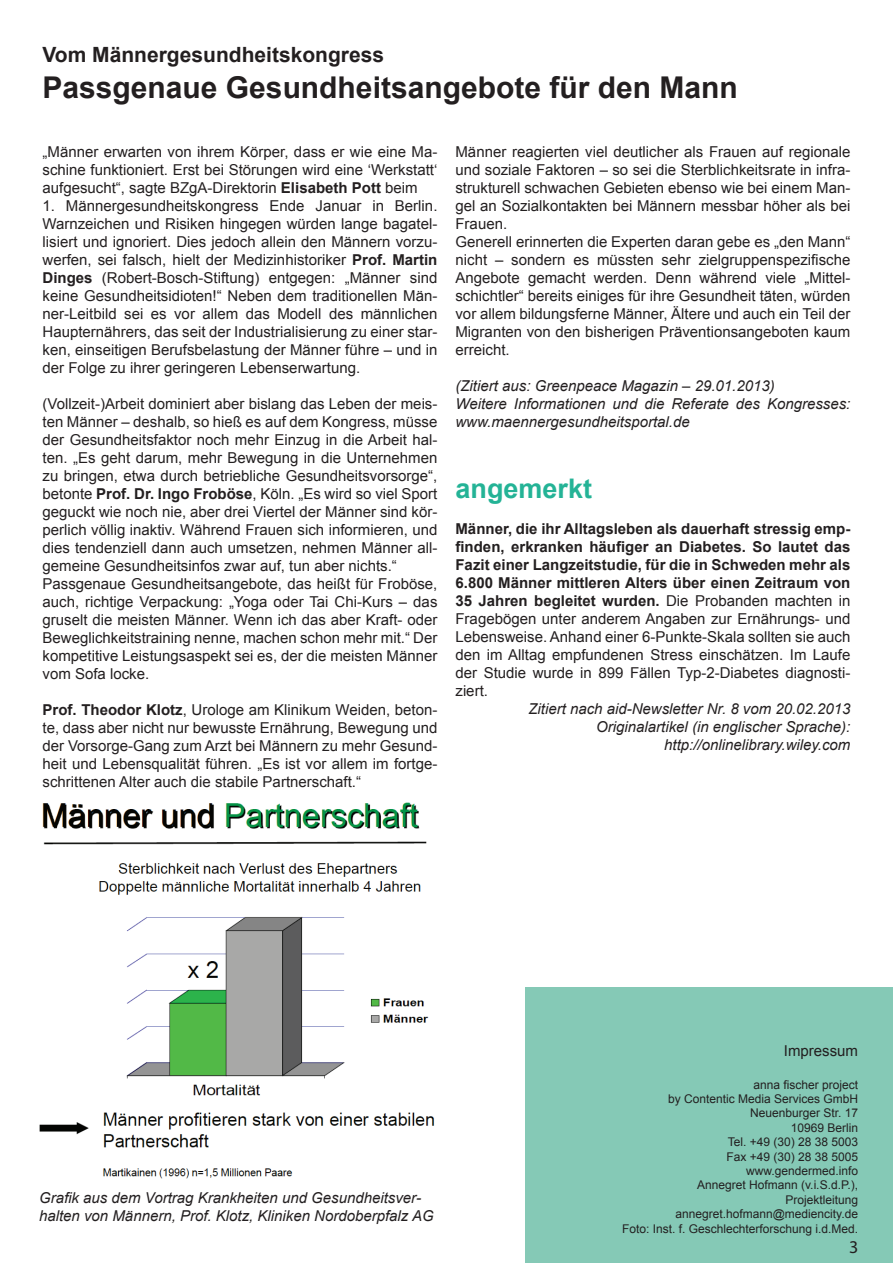
<style>
.page{position:relative;width:893px;height:1263px;background:#fff}
.page>*{position:absolute;margin:0;border:0;box-sizing:border-box;transform-origin:0 0}
.t1{font:700 30px "Arial";color:#231f20}
.t2{font:700 27px "Arial";color:#24b396}
.t3{font:700 21px "Arial";color:#231f20}
.t4{font:18px "Myriad Pro";color:#231f20}
.t5{font:15px/18px "Arial";color:#231f20;text-align:justify}
.t6{font:italic 15px/18px "Arial";color:#231f20}
.t7{font:700 15px "Arial";color:#231f20}
.t8{font:12px/14.4px "Arial";color:#231f20;text-align:right}
.s1{font-weight:700}
</style>
<div class="page">
<img style="left:39px;top:802px;width:396px;height:377px">
<div style="left:525px;top:987px;width:368px;height:276px;background:#85c9b6"></div>
<h3 class="t3" style="left:43px;top:41px;width:343px">Vom Männergesundheitskongress</h3>
<h1 class="t1" style="left:43px;top:68px;width:697px">Passgenaue Gesundheitsangebote für den Mann</h1>
<p class="t5" style="left:43px;top:142px;width:396px">„Männer erwarten von ihrem Körper, dass er wie eine Ma&shy;schine funktioniert. Erst bei Störungen wird eine ‘Werkstatt‘ aufgesucht“, sagte BZgA-Direktorin <span class="s1">Elisabeth Pott</span> beim</p>
<p class="t5" style="left:43px;top:196px;width:396px">1. Männergesundheitskongress Ende Januar in Berlin.<br>Warnzeichen und Risiken hingegen würden lange bagatel&shy;lisiert und ignoriert. Dies jedoch allein den Männern vorzu&shy;werfen, sei falsch, hielt der Medizinhistoriker <span class="s1">Prof. Martin Dinges</span> (Robert-Bosch-Stiftung) entgegen: „Männer sind keine Gesundheitsidioten!“ Neben dem traditionellen Män&shy;ner-Leitbild sei es vor allem das Modell des männlichen Haupternährers, das seit der Industrialisierung zu einer star&shy;ken, einseitigen Berufsbelastung der Männer führe – und in der Folge zu ihrer geringeren Lebenserwartung.</p>
<p class="t5" style="left:43px;top:394px;width:396px;text-align:left">(Vollzeit-)Arbeit dominiert aber bislang das Leben der meis&shy;ten Männer – deshalb, so hieß es auf dem Kongress, müsse der Gesundheitsfaktor noch mehr Einzug in die Arbeit hal&shy;ten. „Es geht darum, mehr Bewegung in die Unternehmen zu bringen, etwa durch betriebliche Gesundheitsvorsorge“, betonte <span class="s1">Prof. Dr. Ingo Froböse</span>, Köln. „Es wird so viel Sport geguckt wie noch nie, aber drei Viertel der Männer sind kör&shy;perlich völlig inaktiv. Während Frauen sich informieren, und dies tendenziell dann auch umsetzen, nehmen Männer all&shy;gemeine Gesundheitsinfos zwar auf, tun aber nichts.“ Passgenaue Gesundheitsangebote, das heißt für Froböse, auch, richtige Verpackung: „Yoga oder Tai Chi-Kurs – das gruselt die meisten Männer. Wenn ich das aber Kraft- oder Beweglichkeitstraining nenne, machen schon mehr mit.“ Der kompetitive Leistungsaspekt sei es, der die meisten Männer vom Sofa locke.</p>
<p class="t5" style="left:43px;top:700px;width:396px"><span class="s1">Prof. Theodor Klotz</span>, Urologe am Klinikum Weiden, beton&shy;te, dass aber nicht nur bewusste Ernährung, Bewegung und der Vorsorge-Gang zum Arzt bei Männern zu mehr Gesund&shy;heit und Lebensqualität führen. „Es ist vor allem im fortge&shy;schrittenen Alter auch die stabile Partnerschaft.“</p>
<p class="t5" style="left:455px;top:142px;width:396px;text-align:left">Männer reagierten viel deutlicher als Frauen auf regionale und soziale Faktoren – so sei die Sterblichkeitsrate in infra&shy;strukturell schwachen Gebieten ebenso wie bei einem Man&shy;gel an Sozialkontakten bei Männern messbar höher als bei Frauen.<br>Generell erinnerten die Experten daran gebe es „den Mann“ nicht – sondern es müssten sehr zielgruppenspezifische Angebote gemacht werden. Denn während viele „Mittel&shy;schichtler“ bereits einiges für ihre Gesundheit täten, würden vor allem bildungsferne Männer, Ältere und auch ein Teil der Migranten von den bisherigen Präventionsangeboten kaum erreicht.</p>
<p class="t6" style="left:455px;top:377px;width:396px">(Zitiert aus: Greenpeace Magazin – 29.01.2013)<br>Weitere Informationen und die Referate des Kongresses: www.maennergesundheitsportal.de</p>
<h2 class="t2" style="left:455px;top:471px;width:138px">angemerkt</h2>
<p class="t5" style="left:455px;top:520px;width:396px"><span class="s1">Männer, die ihr Alltagsleben als dauerhaft stressig emp&shy;finden, erkranken häufiger an Diabetes. So lautet das Fazit einer Langzeitstudie, für die in Schweden mehr als 6.800 Männer mittleren Alters über einen Zeitraum von 35 Jahren begleitet wurden.</span> Die Probanden machten in Fragebögen unter anderem Angaben zur Ernährungs- und Lebensweise. Anhand einer 6-Punkte-Skala sollten sie auch den im Alltag empfundenen Stress einschätzen. Im Laufe der Studie wurde in 899 Fällen Typ-2-Diabetes diagnosti&shy;ziert.</p>
<p class="t6" style="left:528px;top:700px;width:324px;text-align:right">Zitiert nach aid-Newsletter Nr. 8 vom 20.02.2013<br>Originalartikel (in englischer Sprache): http://onlinelibrary.wiley.com</p>
<p class="t6" style="left:39px;top:1189px;width:396px">Grafik aus dem Vortrag Krankheiten und Gesundheitsver&shy;halten von Männern, Prof. Klotz, Kliniken Nordoberpfalz AG</p>
<p class="t5" style="left:784px;top:1042px;width:76px">Impressum</p>
<p class="t8" style="left:622px;top:1077px;width:238px">anna fischer project<br>by Contentic Media Services GmbH<br>Neuenburger Str. 17<br>10969 Berlin<br>Tel. +49 (30) 28 38 5003<br>Fax +49 (30) 28 38 5005 www.gendermed.info<br>Annegret Hofmann (v.i.S.d.P.),<br>Projektleitung annegret.hofmann@mediencity.de<br>Foto: Inst. f. Geschlechterforschung i.d.Med.</p>
<p class="t7" style="left:842px;top:1228px;width:10px">2</p>
<p class="t4" style="left:849px;top:1236px;width:11px">3</p>
</div>
